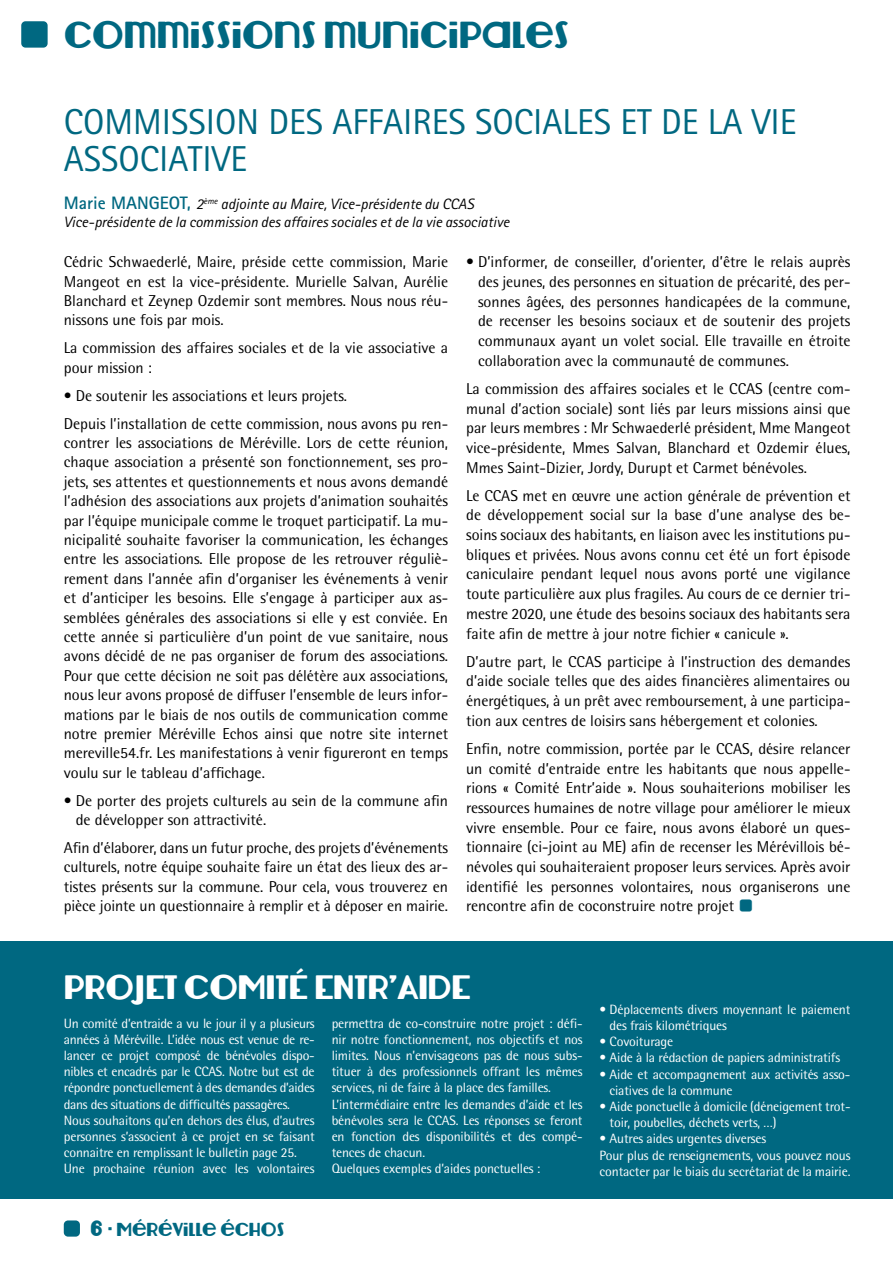
<style>
.page{position:relative;width:893px;height:1263px;background:#fff}
.page>*{position:absolute;margin:0;border:0;box-sizing:border-box;transform-origin:0 0}
.t1{font:36px/37.5px "Rotis Sans Serif";color:#006881}
.t2{font:30px "Lemondrop";color:#006881}
.t3{font:27px "Lemondrop";color:#fff}
.t4{font:15.75px/19.6px "Rotis Semi Sans";color:#000;text-align:justify}
.t5{font:italic 15px/18px "Rotis Sans Serif";color:#000}
.t6{font:15px "Lemondrop";color:#006881}
.t7{font:13.5px/16.2px "Rotis Semi Sans";letter-spacing:-.01em;color:#fff}
.s1{font-weight:700;font-style:normal;font-size:18px;color:#006881}
.s2{font-weight:700;font-size:18px}
</style>
<div class="page">
<div style="left:21px;top:21px;width:27px;height:27px;background:#006881;border-radius:4px"></div>
<div style="left:64px;top:1220px;width:16px;height:16px;background:#006881;border-radius:4px"></div>
<div style="left:0;top:941px;width:893px;height:258px;background:#006881"></div>
<h2 class="t2" style="left:64px;top:13px;width:507px">COMMISSIONS MUNICIPALES</h2>
<h1 class="t1" style="left:64px;top:103px;width:734px">COMMISSION DES AFFAIRES SOCIALES ET DE LA VIE<br>ASSOCIATIVE</h1>
<p class="t5" style="left:64px;top:195px;width:447px"><span class="s1">Marie MANGEOT,</span> 2<sup>ème</sup> adjointe au Maire, Vice-présidente du CCAS<br>Vice-présidente de la commission des affaires sociales et de la vie associative</p>
<p class="t4" style="left:64px;top:252px;width:386px">Cédric Schwaederlé, Maire, préside cette commission, Marie Mangeot en est la vice-présidente. Murielle Salvan, Aurélie Blanchard et Zeynep Ozdemir sont membres. Nous nous réu&shy;nissons une fois par mois.</p>
<p class="t4" style="left:64px;top:338px;width:386px">La commission des affaires sociales et de la vie associative a pour mission :</p>
<p class="t4" style="left:64px;top:381px;width:386px;line-height:27.9px">• De soutenir les associations et leurs projets.<br>Depuis l’installation de cette commission, nous avons pu ren-</p>
<p class="t4" style="left:64px;top:433px;width:386px">contrer les associations de Méréville. Lors de cette réunion, chaque association a présenté son fonctionnement, ses pro&shy;jets, ses attentes et questionnements et nous avons demandé l’adhésion des associations aux projets d’animation souhaités par l’équipe municipale comme le troquet participatif. La mu&shy;nicipalité souhaite favoriser la communication, les échanges entre les associations. Elle propose de les retrouver réguliè&shy;rement dans l’année afin d’organiser les événements à venir et d’anticiper les besoins. Elle s’engage à participer aux as&shy;semblées générales des associations si elle y est conviée. En cette année si particulière d’un point de vue sanitaire, nous avons décidé de ne pas organiser de forum des associations.<br>Pour que cette décision ne soit pas délétère aux associations, nous leur avons proposé de diffuser l’ensemble de leurs infor&shy;mations par le biais de nos outils de communication comme notre premier Méréville Echos ainsi que notre site internet mereville54.fr. Les manifestations à venir figureront en temps voulu sur le tableau d’affichage.</p>
<p class="t4" style="left:76px;top:790px;width:374px;text-indent:-12px">• De porter des projets culturels au sein de la commune afin de développer son attractivité.</p>
<p class="t4" style="left:64px;top:838px;width:386px">Afin d’élaborer, dans un futur proche, des projets d’événements culturels, notre équipe souhaite faire un état des lieux des ar&shy;tistes présents sur la commune. Pour cela, vous trouverez en pièce jointe un questionnaire à remplir et à déposer en mairie.</p>
<p class="t4" style="left:478px;top:252px;width:374px;text-indent:-12px">• D’informer, de conseiller, d’orienter, d’être le relais auprès des jeunes, des personnes en situation de précarité, des per&shy;sonnes âgées, des personnes handicapées de la commune, de recenser les besoins sociaux et de soutenir des projets communaux ayant un volet social. Elle travaille en étroite collaboration avec la communauté de communes.</p>
<p class="t4" style="left:466px;top:379px;width:386px">La commission des affaires sociales et le CCAS (centre com&shy;munal d’action sociale) sont liés par leurs missions ainsi que par leurs membres : Mr Schwaederlé président, Mme Mangeot vice-présidente, Mmes Salvan, Blanchard et Ozdemir élues, Mmes Saint-Dizier, Jordy, Durupt et Carmet bénévoles.</p>
<p class="t4" style="left:466px;top:485px;width:386px">Le CCAS met en œuvre une action générale de prévention et de développement social sur la base d’une analyse des be&shy;soins sociaux des habitants, en liaison avec les institutions pu&shy;bliques et privées. Nous avons connu cet été un fort épisode caniculaire pendant lequel nous avons porté une vigilance toute particulière aux plus fragiles. Au cours de ce dernier tri&shy;mestre 2020, une étude des besoins sociaux des habitants sera faite afin de mettre à jour notre fichier « canicule ».</p>
<p class="t4" style="left:466px;top:651px;width:386px">D’autre part, le CCAS participe à l’instruction des demandes d’aide sociale telles que des aides financières alimentaires ou énergétiques, à un prêt avec remboursement, à une participa&shy;tion aux centres de loisirs sans hébergement et colonies.</p>
<p class="t4" style="left:466px;top:739px;width:386px">Enfin, notre commission, portée par le CCAS, désire relancer un comité d’entraide entre les habitants que nous appelle&shy;rions « Comité Entr’aide ». Nous souhaiterions mobiliser les ressources humaines de notre village pour améliorer le mieux vivre ensemble. Pour ce faire, nous avons élaboré un ques&shy;tionnaire (ci-joint au ME) afin de recenser les Mérévillois bé&shy;névoles qui souhaiteraient proposer leurs services. Après avoir identifié les personnes volontaires, nous organiserons une rencontre afin de coconstruire notre projet <sub>±</sub></p>
<h3 class="t3" style="left:64px;top:968px;width:408px">PROJET COMITÉ ENTR’AIDE</h3>
<p class="t7" style="left:64px;top:1015px;width:252px">Un comité d’entraide a vu le jour il y a plusieurs années à Méréville. L’idée nous est venue de re&shy;lancer ce projet composé de bénévoles dispo&shy;nibles et encadrés par le CCAS. Notre but est de répondre ponctuellement à des demandes d’aides dans des situations de difficultés passagères.<br>Nous souhaitons qu’en dehors des élus, d’autres personnes s’associent à ce projet en se faisant connaitre en remplissant le bulletin page 25.<br>Une prochaine réunion avec les volontaires</p>
<p class="t7" style="left:332px;top:1015px;width:252px">permettra de co-construire notre projet : défi&shy;nir notre fonctionnement, nos objectifs et nos limites. Nous n’envisageons pas de nous subs&shy;tituer à des professionnels offrant les mêmes services, ni de faire à la place des familles.<br>L’intermédiaire entre les demandes d’aide et les bénévoles sera le CCAS. Les réponses se feront en fonction des disponibilités et des compé&shy;tences de chacun.<br>Quelques exemples d’aides ponctuelles :</p>
<p class="t6" style="left:90px;top:1219px;width:196px"><span class="s2">6</span> • MÉRÉVILLE ÉCHOS</p>
<p class="t7" style="left:610px;top:1001px;width:242px;text-indent:-10px">• Déplacements divers moyennant le paiement des frais kilométriques</p>
<p class="t7" style="left:600px;top:1033px;width:75px">• Covoiturage</p>
<p class="t7" style="left:600px;top:1050px;width:242px">• Aide à la rédaction de papiers administratifs</p>
<p class="t7" style="left:610px;top:1066px;width:242px;text-indent:-10px">• Aide et accompagnement aux activités asso&shy;ciatives de la commune</p>
<p class="t7" style="left:610px;top:1098px;width:242px;text-indent:-10px">• Aide ponctuelle à domicile (déneigement trot&shy;toir, poubelles, déchets verts, …)</p>
<p class="t7" style="left:600px;top:1131px;width:252px">• Autres aides urgentes diverses<br>Pour plus de renseignements, vous pouvez nous contacter par le biais du secrétariat de la mairie.</p>
</div>
